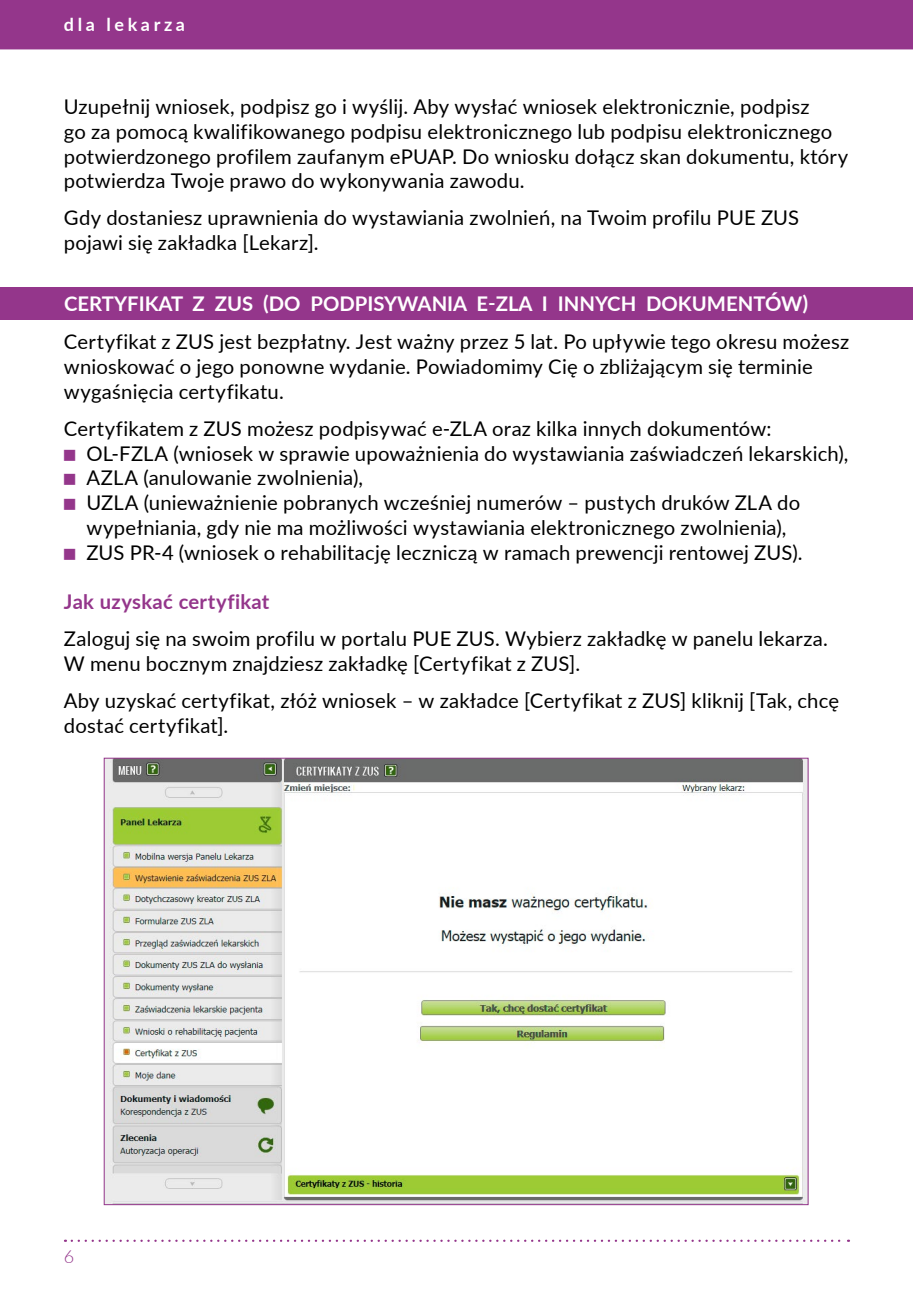
<style>
.page{position:relative;width:913px;height:1295px;background:#fff}
.page>*{position:absolute;margin:0;border:0;box-sizing:border-box;transform-origin:0 0}
.tekst_podstawowy_9_1{font:20.25px/24.8px "Lato";letter-spacing:.01em;color:#000}
.t1{font:700 20.25px "Lato";color:#fff}
.III_gr_tekst_kolor{font:700 20.25px "Lato";letter-spacing:.015em;color:#94368b}
.t2{font:700 18px "Lato";letter-spacing:.2em;color:#fff}
.t3{font:300 18px "Lato";color:#94368b}
.s1{font-family:"Newspaper Pi PL Regular A";font-size:15.75px;color:#94368b}
</style>
<div class="page">
<div style="left:0;top:0;width:912px;height:49px;background:#94368b"></div>
<svg style="left:72px;top:1239px;width:776px;height:3px"></svg>
<div style="left:0;top:287px;width:912px;height:33px;background:#94368b"></div>
<svg style="left:103px;top:757px;width:705px;height:448px"></svg>
<p class="t2" style="left:64px;top:11px;width:123px">dla lekarza</p>
<p class="tekst_podstawowy_9_1" style="left:64px;top:93px;width:785px">Uzupełnij wniosek, podpisz go i wyślij. Aby wysłać wniosek elektronicznie, podpisz<br>go za pomocą kwalifikowanego podpisu elektronicznego lub podpisu elektronicznego potwierdzonego profilem zaufanym ePUAP. Do wniosku dołącz skan dokumentu, który potwierdza Twoje prawo do wykonywania zawodu.</p>
<p class="tekst_podstawowy_9_1" style="left:64px;top:205px;width:736px">Gdy dostaniesz uprawnienia do wystawiania zwolnień, na Twoim profilu PUE ZUS pojawi się zakładka [Lekarz].</p>
<p class="t1" style="left:64px;top:289px;width:745px">CERTYFIKAT Z ZUS (DO PODPISYWANIA E-ZLA I INNYCH DOKUMENTÓW)</p>
<p class="tekst_podstawowy_9_1" style="left:64px;top:329px;width:786px">Certyfikat z ZUS jest bezpłatny. Jest ważny przez 5 lat. Po upływie tego okresu możesz wnioskować o jego ponowne wydanie. Powiadomimy Cię o zbliżającym się terminie wygaśnięcia certyfikatu.</p>
<p class="tekst_podstawowy_9_1" style="left:64px;top:415px;width:709px">Certyfikatem z ZUS możesz podpisywać e-ZLA oraz kilka innych dokumentów:</p>
<p class="tekst_podstawowy_9_1" style="left:64px;top:440px;width:785px"><span class="s1">t</span> OL-FZLA (wniosek w sprawie upoważnienia do wystawiania zaświadczeń lekarskich),</p>
<p class="tekst_podstawowy_9_1" style="left:64px;top:465px;width:300px"><span class="s1">t</span> AZLA (anulowanie zwolnienia),</p>
<p class="tekst_podstawowy_9_1" style="left:64px;top:489px;width:737px;text-align:center"><span class="s1">t</span> UZLA (unieważnienie pobranych wcześniej numerów – pustych druków ZLA do wypełniania, gdy nie ma możliwości wystawiania elektronicznego zwolnienia),</p>
<p class="tekst_podstawowy_9_1" style="left:64px;top:539px;width:739px"><span class="s1">t</span> ZUS PR-4 (wniosek o rehabilitację leczniczą w ramach prewencji rentowej ZUS).</p>
<h3 class="III_gr_tekst_kolor" style="left:64px;top:587px;width:207px">Jak uzyskać certyfikat</h3>
<p class="tekst_podstawowy_9_1" style="left:64px;top:626px;width:765px">Zaloguj się na swoim profilu w portalu PUE ZUS. Wybierz zakładkę w panelu lekarza.<br>W menu bocznym znajdziesz zakładkę [Certyfikat z ZUS].</p>
<p class="tekst_podstawowy_9_1" style="left:64px;top:687px;width:776px">Aby uzyskać certyfikat, złóż wniosek – w zakładce [Certyfikat z ZUS] kliknij [Tak, chcę dostać certyfikat].</p>
<p class="t3" style="left:64px;top:1244px;width:12px">6</p>
</div>
